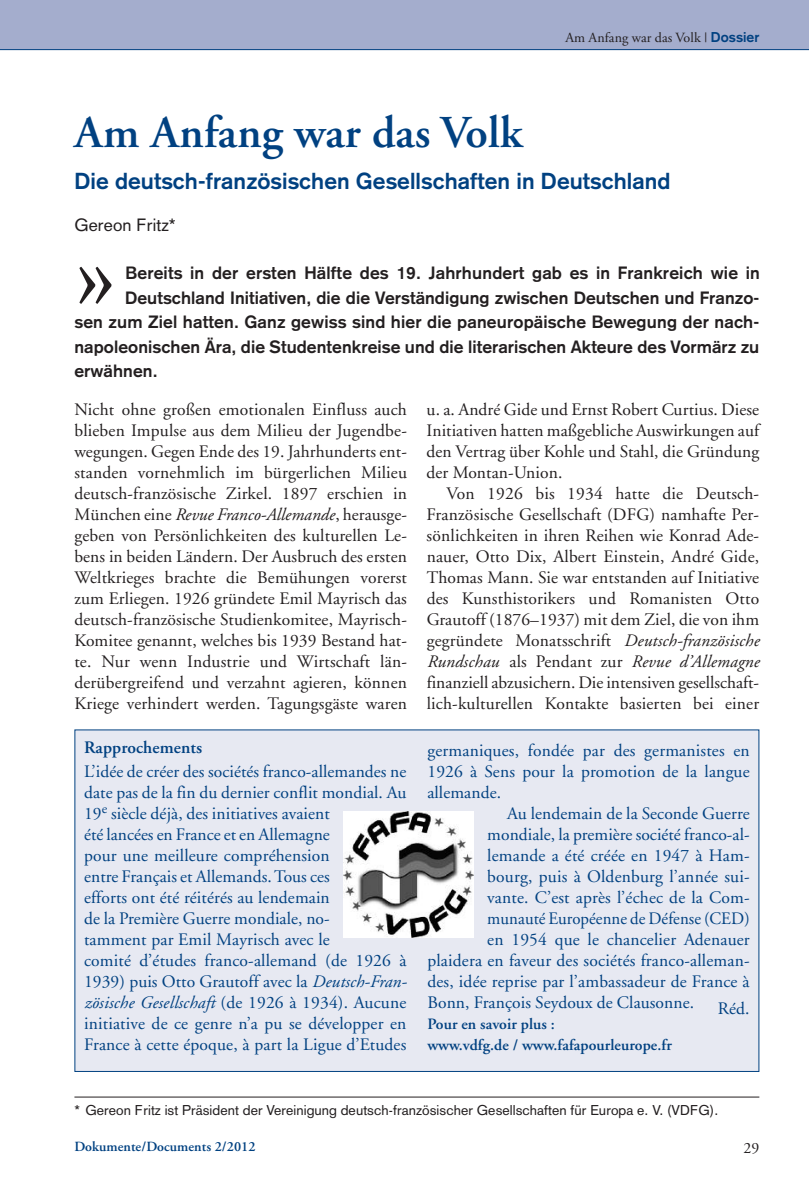
<style>
.page{position:relative;width:809px;height:1191px;background:#fff}
.page>*{position:absolute;margin:0;border:0;box-sizing:border-box;transform-origin:0 0}
.t1{font:111.48px "Adobe Garamond";color:#231f20}
.t2{font:600 45.5px "Adobe Garamond";letter-spacing:.005em;color:#014181}
.t3{font:700 22.75px "Akzidenz Grotesk";letter-spacing:.005em;color:#014181}
.t4{font:17.5px/21px "Adobe Garamond";letter-spacing:.01em;color:#231f20;text-align:justify}
.t5{font:17.5px/21px "Adobe Garamond";letter-spacing:.005em;color:#014181}
.t6{font:700 17.5px "Akzidenz Grotesk";letter-spacing:.005em;color:#231f20}
.t7{font:17.5px "Adobe Garamond";letter-spacing:.005em;color:#014181;scale:.96 1}
.t8{font:600 17.5px "Adobe Garamond";letter-spacing:.005em;color:#014181}
.t9{font:17.5px "Akzidenz Grotesk";letter-spacing:.005em;color:#231f20}
.t10{font:600 15.75px/21px "Adobe Garamond";letter-spacing:.005em;color:#014181}
.t11{font:15.75px "Adobe Garamond";color:#231f20}
.t12{font:14px "Akzidenz Grotesk";letter-spacing:.005em;color:#231f20}
.t13{font:14px "Adobe Garamond";letter-spacing:.005em;color:#231f20}
.t14{font:600 14px "Adobe Garamond";letter-spacing:.005em;color:#014181}
.s1{font-family:"Akzidenz Grotesk";font-weight:700;color:#014181}
.s2{font-style:italic}
</style>
<div class="page">
<div style="left:0;top:0;width:809px;height:50px;background:#a4adcd"></div>
<hr style="left:74px;top:1096px;width:685px;height:1px;background:#231f20">
<hr style="left:0;top:49px;width:809px;height:1px;background:#014181">
<div style="left:75px;top:730px;width:683px;height:341px;background:#e7e9f2"></div>
<img style="left:344px;top:811px;width:129px;height:127px">
<h2 class="t2" style="left:74px;top:114px;width:449px">Am Anfang war das Volk</h2>
<p class="t13" style="left:565px;top:32px;width:195px">Am Anfang war das Volk | <span class="s1">Dossier</span></p>
<h3 class="t3" style="left:74px;top:173px;width:597px">Die deutsch-französischen Gesellschaften in Deutschland</h3>
<p class="t9" style="left:74px;top:219px;width:103px">Gereon Fritz*</p>
<h1 class="t1" style="left:74px;top:228px;width:44px">»</h1>
<p class="t6" style="left:125px;top:267px;width:636px">Bereits in der ersten Hälfte des 19. Jahrhundert gab es in Frankreich wie in</p>
<p class="t6" style="left:125px;top:291px;width:636px">Deutschland Initiativen, die die Verständigung zwischen Deutschen und Franzo-</p>
<p class="t6" style="left:74px;top:316px;width:686px">sen zum Ziel hatten. Ganz gewiss sind hier die paneuropäische Bewegung der nach-</p>
<p class="t6" style="left:74px;top:340px;width:686px">napoleonischen Ära, die Studentenkreise und die literarischen Akteure des Vormärz zu</p>
<p class="t6" style="left:74px;top:365px;width:85px">erwähnen.</p>
<p class="t4" style="left:74px;top:400px;width:334px">Nicht ohne großen emotionalen Einfluss auch blieben Impulse aus dem Milieu der Jugendbe&shy;wegungen. Gegen Ende des 19. Jahrhunderts ent&shy;standen vornehmlich im bürgerlichen Milieu deutsch-französische Zirkel. 1897 erschien in München eine <span class="s2">Revue Franco-Allemande</span>, herausge&shy;geben von Persönlichkeiten des kulturellen Le&shy;bens in beiden Ländern. Der Ausbruch des ersten Weltkrieges brachte die Bemühungen vorerst zum Erliegen. 1926 gründete Emil Mayrisch das deutsch-französische Studienkomitee, Mayrisch-Komitee genannt, welches bis 1939 Bestand hat&shy;te. Nur wenn Industrie und Wirtschaft län&shy;derübergreifend und verzahnt agieren, können Kriege verhindert werden. Tagungsgäste waren</p>
<p class="t8" style="left:84px;top:740px;width:120px">Rapprochements</p>
<p class="t5" style="left:84px;top:762px;width:324px">L’idée de créer des sociétés franco-allemandes ne date pas de la fin du dernier conflit mondial. Au 19<sup>e</sup> siècle déjà, des initiatives avaient<br>été lancées en France et en Allemagne<br>pour une meilleure compréhension<br>entre Français et Allemands.Tous ces<br>efforts ont été réitérés au lendemain<br>de la Première Guerre mondiale, no-<br>tamment par Emil Mayrisch avec le<br>comité d’études franco-allemand (de 1926 à 1939) puis Otto Grautoff avec la <span class="s2">Deutsch-Fran&shy;zösische Gesellschaft</span> (de 1926 à 1934). Aucune initiative de ce genre n’a pu se développer en France à cette époque, à part la Ligue d’Etudes</p>
<p class="t4" style="left:426px;top:400px;width:334px">u. a. André Gide und Ernst Robert Curtius. Diese Initiativen hatten maßgebliche Auswirkungen auf den Vertrag über Kohle und Stahl, die Gründung der Montan-Union.</p>
<p class="t4" style="left:426px;top:484px;width:334px;text-indent:20px">Von 1926 bis 1934 hatte die Deutsch-Französische Gesellschaft (DFG) namhafte Per&shy;sönlichkeiten in ihren Reihen wie Konrad Ade&shy;nauer, Otto Dix, Albert Einstein, André Gide, Thomas Mann. Sie war entstanden auf Initiative des Kunsthistorikers und Romanisten Otto Grautoff (1876–1937) mit dem Ziel, die von ihm gegründete Monatsschrift <span class="s2">Deutsch-französische Rundschau</span> als Pendant zur <span class="s2">Revue d’Allemagne </span>finanziell abzusichern. Die intensiven gesellschaft&shy;lich-kulturellen Kontakte basierten bei einer</p>
<p class="t5" style="left:427px;top:741px;width:324px">germaniques, fondée par des germanistes en</p>
<p class="t5" style="left:427px;top:762px;width:324px">1926 à Sens pour la promotion de la langue</p>
<p class="t5" style="left:427px;top:783px;width:75px">allemande.</p>
<p class="t5" style="left:507px;top:804px;width:244px">Au lendemain de la Seconde Guerre</p>
<p class="t5" style="left:487px;top:825px;width:264px">mondiale, la première société franco-al-</p>
<p class="t5" style="left:487px;top:846px;width:264px">lemande a été créée en 1947 à Ham-</p>
<p class="t5" style="left:487px;top:867px;width:264px">bourg, puis à Oldenburg l’année sui-</p>
<p class="t5" style="left:487px;top:888px;width:264px">vante. C’est après l’échec de la Com-</p>
<p class="t7" style="left:487px;top:911px;width:275px">munauté Européenne de Défense (CED)</p>
<p class="t5" style="left:487px;top:930px;width:264px">en 1954 que le chancelier Adenauer</p>
<p class="t5" style="left:427px;top:951px;width:324px">plaidera en faveur des sociétés franco-alleman-</p>
<p class="t5" style="left:427px;top:972px;width:324px">des, idée reprise par l’ambassadeur de France à</p>
<p class="t5" style="left:427px;top:993px;width:268px">Bonn, François Seydoux de Clausonne.</p>
<p class="t5" style="left:717px;top:999px;width:33px">Réd.</p>
<p class="t10" style="left:427px;top:1015px;width:246px">Pour en savoir plus :<br>www.vdfg.de / www.fafapourleurope.fr</p>
<p class="t12" style="left:74px;top:1105px;width:645px">* Gereon Fritz ist Präsident der Vereinigung deutsch-französischer Gesellschaften für Europa e. V. (VDFG).</p>
<p class="t14" style="left:74px;top:1141px;width:183px">Dokumente/Documents 2/2012</p>
<p class="t11" style="left:743px;top:1141px;width:17px">29</p>
</div>
